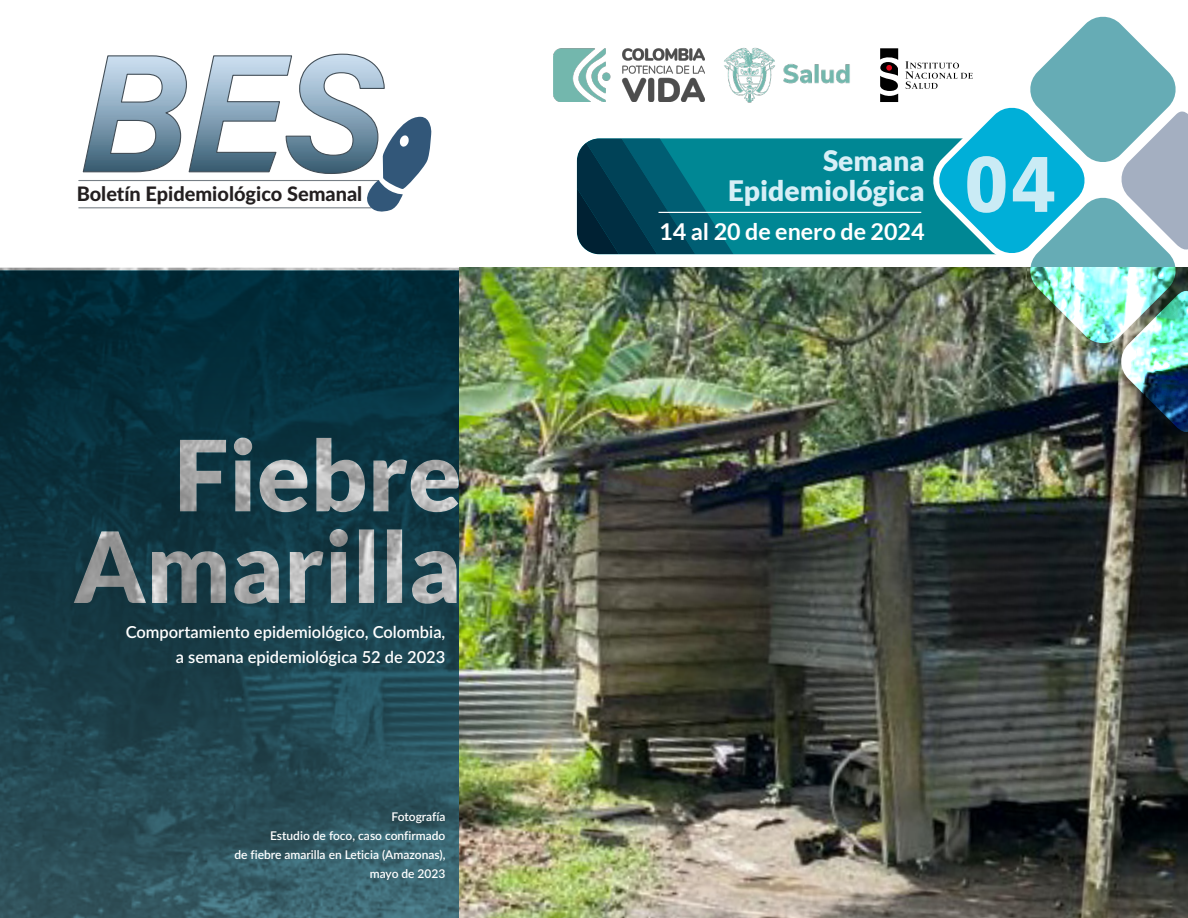
<style>
.page{position:relative;width:1188px;height:918px;background:#fff}
.page>*{position:absolute;margin:0;border:0;box-sizing:border-box;transform-origin:0 0}
.AAA_2tabla{font:900 78.6px "Frutiger LT Std";color:#caebf5;scale:.9 1}
.t1{font:900 28.2px/30.8px "Lato";color:#d7eff7;text-align:right}
.t2{font:700 23.25px "Lato";color:#fff}
.t3{font:800 19.95px "Lato";color:#231f20}
.t4{font:600 16.5px/25.2px "Lato";color:#fff;text-align:right}
.t5{font:600 12px "Lato";color:#fff}
</style>
<div class="page">
<img style="left:459px;top:268px;width:729px;height:650px">
<svg style="left:880px;top:48px;width:18px;height:54px"></svg>
<hr style="left:79px;top:180px;width:300px;height:1px;background:#313e48">
<hr style="left:79px;top:207px;width:292px;height:1px;background:#313e48">
<svg style="left:83px;top:54px;width:348px;height:158px"></svg>
<img style="left:724px;top:47px;width:126px;height:55px">
<img style="left:554px;top:49px;width:151px;height:52px">
<div style="left:577px;top:138px;width:442px;height:116px;background:#008794;border-radius:23px"></div>
<svg style="left:577px;top:138px;width:156px;height:116px"></svg>
<img style="left:905px;top:16px;width:283px;height:420px">
<hr style="left:659px;top:212px;width:262px;height:1px;background:#fff">
<svg style="left:0;top:271px;width:459px;height:647px;background:#234752"></svg>
<svg style="left:275px;top:470px;width:19px;height:10px"></svg>
<svg style="left:427px;top:582px;width:15px;height:12px"></svg>
<svg style="left:426px;top:470px;width:19px;height:10px"></svg>
<svg style="left:100px;top:546px;width:20px;height:30px"></svg>
<p class="t3" style="left:77px;top:179px;width:287px">Boletín Epidemiológico Semanal</p>
<p class="t4" style="left:126px;top:618px;width:321px">Comportamiento epidemiológico, Colombia, a semana epidemiológica 52 de 2023</p>
<p class="t5" style="left:391px;top:808px;width:56px">Fotografía</p>
<p class="t5" style="left:270px;top:827px;width:177px">Estudio de foco, caso confirmado</p>
<p class="t5" style="left:234px;top:846px;width:213px">de fiebre amarilla en Leticia (Amazonas),</p>
<p class="t5" style="left:370px;top:865px;width:77px">mayo de 2023</p>
<p class="t1" style="left:728px;top:144px;width:198px">Semana<br>Epidemiológica</p>
<p class="t2" style="left:659px;top:218px;width:267px">14 al 20 de enero de 2024</p>
<p class="AAA_2tabla" style="left:965px;top:137px;width:102px">04</p>
</div>
